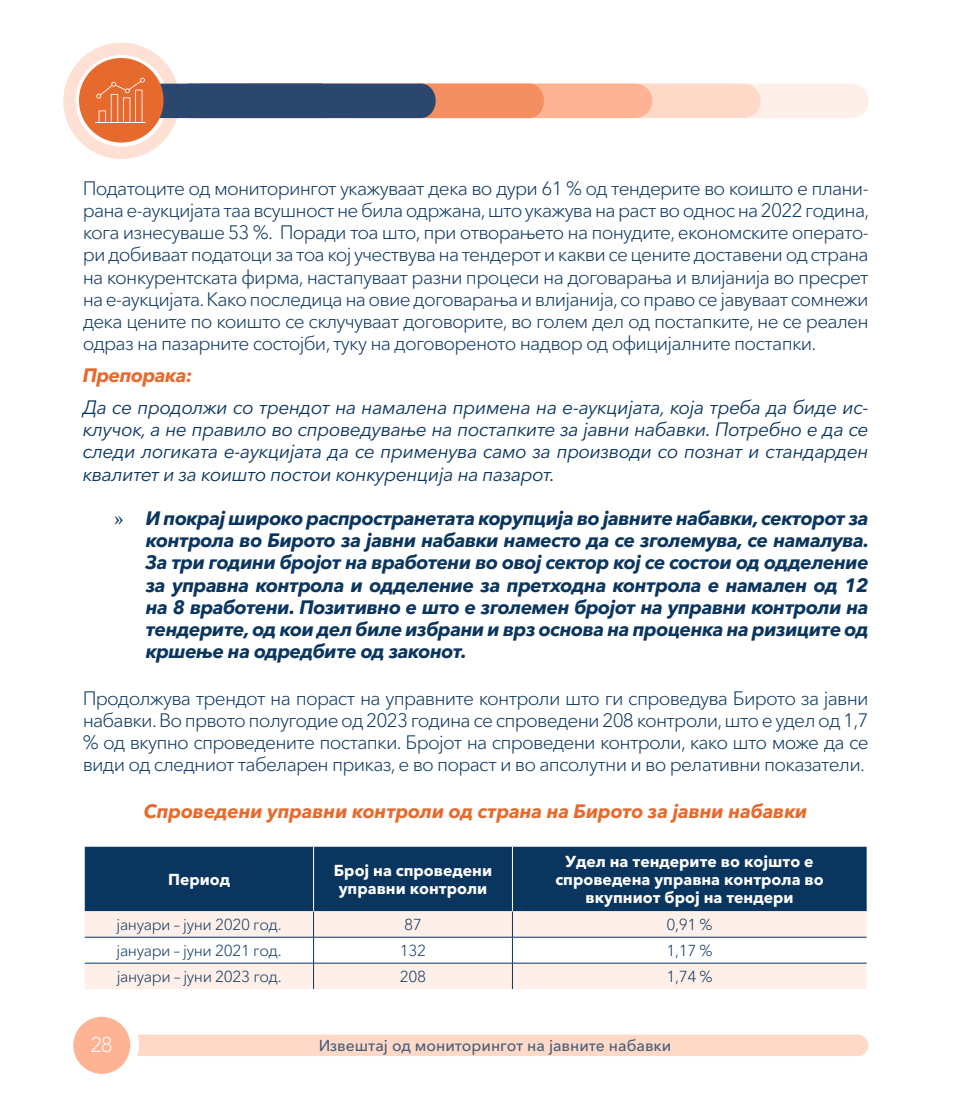
<style>
.page{position:relative;width:968px;height:1117px;background:#fff}
.page>*{position:absolute;margin:0;border:0;box-sizing:border-box;transform-origin:0 0}
.t1{font:300 21px "Avenir Next Cyr";color:#fff}
.t2{font:300 19.25px/22.1px "Avenir Next Cyr";letter-spacing:-.04em;color:#0a355e;text-align:justify}
.t3{font:italic 700 19.25px/22.1px "Avenir Next Cyr";letter-spacing:-.025em;color:#0a355e;text-align:justify}
.t4{font:italic 19.25px/22.2px "Avenir Next Cyr";letter-spacing:-.025em;color:#0a355e;text-align:justify}
.t5{font:italic 700 19.25px "Avenir Next Cyr";letter-spacing:-.01em;color:#e66a2e}
.t6{font:700 15.75px/18.2px "Avenir Next Cyr";color:#fff;text-align:center}
.t7{font:300 15.75px "Avenir Next Cyr";letter-spacing:-.025em;color:#0a355e}
.t8{font:500 15.75px "Avenir Next Cyr";color:#0a355e}
.s1{font-family:"Cambria";font-weight:400;font-style:normal}
</style>
<div class="page">
<div style="left:83px;top:1034px;width:785px;height:21px;background:#ffd9c8;border-radius:11px"></div>
<div style="left:69px;top:1012px;width:66px;height:65px;background:#feb494;border-radius:50%"></div>
<div style="left:64px;top:1007px;width:75px;height:75px;border:9px solid #fff;border-radius:50%"></div>
<div style="left:63px;top:43px;width:117px;height:116px;border:12px solid #ffe0d4;border-radius:50%"></div>
<div style="left:79px;top:58px;width:84px;height:85px;background:#e66a2e;border-radius:50%"></div>
<svg style="left:95px;top:78px;width:773px;height:45px"></svg>
<div style="left:85px;top:846px;width:781px;height:65px;background:#0a355e"></div>
<svg style="left:85px;top:911px;width:781px;height:77px;fill:#ffefe9"></svg>
<hr style="left:85px;top:936px;width:228px;height:1px;background:#0a355e">
<hr style="left:313px;top:936px;width:199px;height:1px;background:#0a355e">
<hr style="left:512px;top:936px;width:354px;height:1px;background:#0a355e">
<hr style="left:85px;top:962px;width:228px;height:1px;background:#0a355e">
<svg style="left:313px;top:911px;width:1px;height:77px"></svg>
<hr style="left:313px;top:962px;width:199px;height:1px;background:#0a355e">
<hr style="left:512px;top:962px;width:354px;height:1px;background:#0a355e">
<svg style="left:512px;top:911px;width:1px;height:77px"></svg>
<hr style="left:313px;top:846px;width:1px;height:65px;background:#fff">
<hr style="left:512px;top:846px;width:1px;height:65px;background:#fff">
<p class="t2" style="left:83px;top:177px;width:788px">Податоците од мониторингот укажуваат дека во дури 61 % од тендерите во коишто е плани&shy;рана е-аукцијата таа всушност не била одржана, што укажува на раст во однос на 2022 година, кога изнесуваше 53 %. Поради тоа што, при отворањето на понудите, економските операто&shy;ри добиваат податоци за тоа кој учествува на тендерот и какви се цените доставени од страна на конкурентската фирма, настапуваат разни процеси на договарања и влијанија во пресрет на е-аукцијата. Како последица на овие договарања и влијанија, со право се јавуваат сомнежи дека цените по коишто се склучуваат договорите, во голем дел од постапките, не се реален одраз на пазарните состојби, туку на договореното надвор од официјалните постапки.</p>
<p class="t5" style="left:83px;top:363px;width:111px">Препорака:</p>
<p class="t4" style="left:83px;top:396px;width:787px">Да се продолжи со трендот на намалена примена на е-аукцијата, која треба да биде ис&shy;клучок, а не правило во спроведување на постапките за јавни набавки. Потребно е да се следи логиката е-аукцијата да се применува само за производи со познат и стандарден квалитет и за коишто постои конкуренција на пазарот.</p>
<p class="t3" style="left:146px;top:507px;width:725px;text-indent:-31px"><span class="s1">»</span> И покрај широко распространетата корупција во јавните набавки, секторот за контрола во Бирото за јавни набавки наместо да се зголемува, се намалува.<br>За три години бројот на вработени во овој сектор кој се состои од одделение за управна контрола и одделение за претходна контрола е намален од 12 на 8 вработени. Позитивно е што е зголемен бројот на управни контроли на тендерите, од кои дел биле избрани и врз основа на проценка на ризиците од кршење на одредбите од законот.</p>
<p class="t2" style="left:83px;top:687px;width:787px">Продолжува трендот на пораст на управните контроли што ги спроведува Бирото за јавни набавки. Во првото полугодие од 2023 година се спроведени 208 контроли, што е удел од 1,7 % од вкупно спроведените постапки. Бројот на спроведени контроли, како што може да се види од следниот табеларен приказ, е во пораст и во апсолутни и во релативни показатели.</p>
<p class="t5" style="left:144px;top:798px;width:665px">Спроведени управни контроли од страна на Бирото за јавни набавки</p>
<p class="t6" style="left:168px;top:870px;width:64px">Период</p>
<p class="t6" style="left:334px;top:861px;width:160px">Број на спроведени управни контроли</p>
<p class="t6" style="left:555px;top:851px;width:270px">Удел на тендерите во којшто е спроведена управна контрола во вкупниот број на тендери</p>
<p class="t7" style="left:117px;top:915px;width:166px">јануари – јуни 2020 год.</p>
<p class="t7" style="left:404px;top:915px;width:19px">87</p>
<p class="t7" style="left:666px;top:915px;width:48px">0,91 %</p>
<p class="t7" style="left:117px;top:941px;width:166px">јануари – јуни 2021 год.</p>
<p class="t7" style="left:400px;top:941px;width:28px">132</p>
<p class="t7" style="left:666px;top:941px;width:48px">1,17 %</p>
<p class="t7" style="left:117px;top:966px;width:167px">јануари – јуни 2023 год.</p>
<p class="t7" style="left:400px;top:966px;width:28px">208</p>
<p class="t7" style="left:666px;top:966px;width:48px">1,74 %</p>
<p class="t1" style="left:90px;top:1032px;width:24px">28</p>
<p class="t8" style="left:318px;top:1036px;width:355px">Извештај од мониторингот на јавните набавки</p>
</div>
